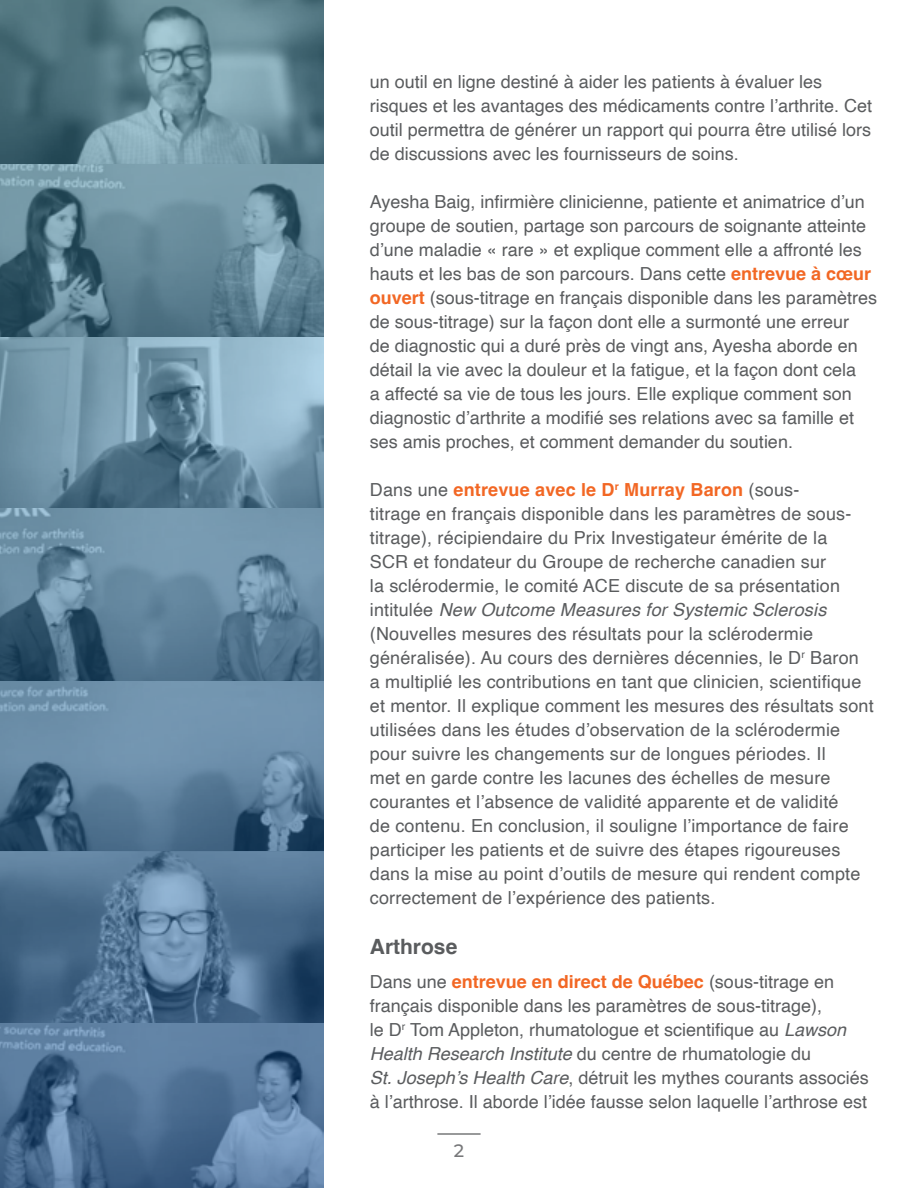
<style>
.page{position:relative;width:918px;height:1188px;background:#fff}
.page>*{position:absolute;margin:0;border:0;box-sizing:border-box;transform-origin:0 0}
.t1{font:700 21px "Helvetica";color:#5a5c5e}
.t2{font:18px/24px "Helvetica";color:#5a5c5e}
.t3{font:500 18px "Montserrat";color:#77787a}
.s1{font-weight:700;color:#f26724}
.s2{font-style:italic}
</style>
<div class="page">
<hr style="left:437px;top:1133px;width:44px;height:2px;background:#77787a">
<svg style="left:0;top:0;width:323px;height:1188px;background:#5e8199"></svg>
<p class="t2" style="left:370px;top:70px;width:504px">un outil en ligne destiné à aider les patients à évaluer les risques et les avantages des médicaments contre l’arthrite. Cet outil permettra de générer un rapport qui pourra être utilisé lors de discussions avec les fournisseurs de soins.</p>
<p class="t2" style="left:370px;top:190px;width:509px">Ayesha Baig, infirmière clinicienne, patiente et animatrice d’un groupe de soutien, partage son parcours de soignante atteinte d’une maladie « rare » et explique comment elle a affronté les hauts et les bas de son parcours. Dans cette <span class="s1">entrevue à cœur ouvert</span> (sous-titrage en français disponible dans les paramètres de sous-titrage) sur la façon dont elle a surmonté une erreur<br>de diagnostic qui a duré près de vingt ans, Ayesha aborde en détail la vie avec la douleur et la fatigue, et la façon dont cela<br>a affecté sa vie de tous les jours. Elle explique comment son diagnostic d’arthrite a modifié ses relations avec sa famille et ses amis proches, et comment demander du soutien.</p>
<p class="t2" style="left:370px;top:478px;width:506px">Dans une <span class="s1">entrevue avec le D</span><sup>r</sup> <span class="s1">Murray Baron</span> (sous-<br>titrage en français disponible dans les paramètres de sous&shy;titrage), récipiendaire du Prix Investigateur émérite de la<br>SCR et fondateur du Groupe de recherche canadien sur<br>la sclérodermie, le comité ACE discute de sa présentation intitulée <span class="s2">New Outcome Measures for Systemic Sclerosis </span>(Nouvelles mesures des résultats pour la sclérodermie généralisée). Au cours des dernières décennies, le D<sup>r</sup> Baron<br>a multiplié les contributions en tant que clinicien, scientifique et mentor. Il explique comment les mesures des résultats sont utilisées dans les études d’observation de la sclérodermie pour suivre les changements sur de longues périodes. Il<br>met en garde contre les lacunes des échelles de mesure courantes et l’absence de validité apparente et de validité<br>de contenu. En conclusion, il souligne l’importance de faire participer les patients et de suivre des étapes rigoureuses dans la mise au point d’outils de mesure qui rendent compte correctement de l’expérience des patients.</p>
<p class="t1" style="left:370px;top:933px;width:89px">Arthrose</p>
<p class="t2" style="left:370px;top:970px;width:500px">Dans une <span class="s1">entrevue en direct de Québec</span> (sous-titrage en français disponible dans les paramètres de sous-titrage),<br>le D<sup>r</sup> Tom Appleton, rhumatologue et scientifique au <span class="s2">Lawson Health Research Institute</span> du centre de rhumatologie du<br><span class="s2">St. Joseph’s Health Care</span>, détruit les mythes courants associés à l’arthrose. Il aborde l’idée fausse selon laquelle l’arthrose est</p>
<p class="t3" style="left:454px;top:1138px;width:12px">2</p>
</div>
